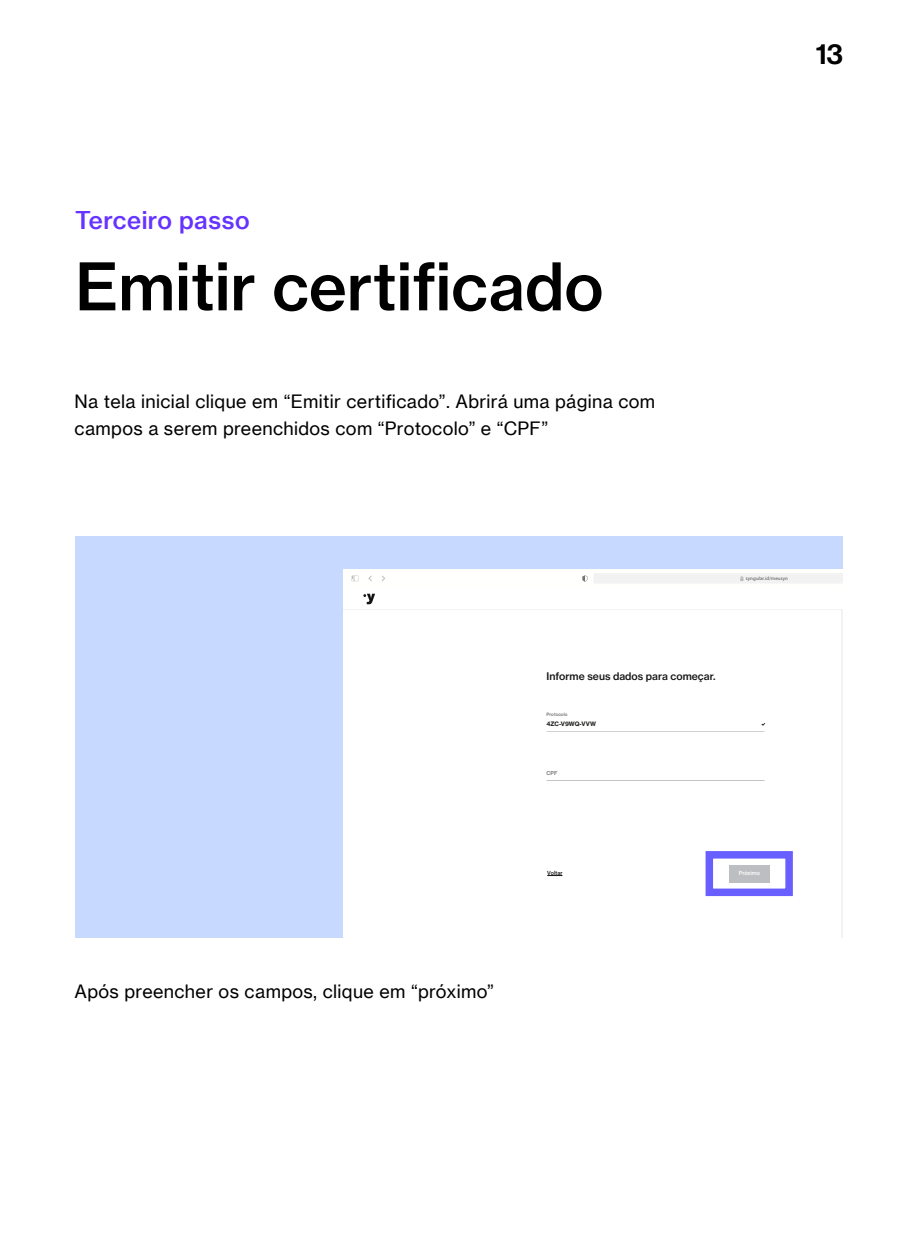
<style>
.page{position:relative;width:918px;height:1248px;background:#fff}
.page>*{position:absolute;margin:0;border:0;box-sizing:border-box;transform-origin:0 0}
.t1{font:64.5px "N Haas Grotesk TX Pro 65 Md";color:#000}
.t2{font:28.5px "N Haas Grotesk DS Pro 65 Md";color:#000}
.t3{font:24px "N Haas Grotesk TX Pro 65 Md";letter-spacing:.02em;color:#63f}
.t4{font:18px/27px "N Haas Grotesk TX Pro 55 Rg";letter-spacing:.02em;color:#000}
.t5{font:10.35px "N Haas Grotesk TX Pro 65 Md";color:#141414}
.t6{font:6px "N Haas Grotesk TX Pro 75 Bd";color:#1d1d1b}
.t7{font:500 5.7px "Roboto";color:#fff}
.t8{font:500 5.7px "Roboto";color:#141414}
.t9{font:5.25px "N Haas Grotesk TX Pro 65 Md";color:#717171}
.t10{font:4.95px "Myriad Pro";letter-spacing:.02em;color:#4b4c4c}
.t11{font:4.5px "N Haas Grotesk TX Pro 65 Md";color:#717171}
</style>
<div class="page">
<div style="left:75px;top:536px;width:768px;height:402px;background:#c7d9ff"></div>
<div style="left:344px;top:588px;width:498px;height:350px;background:#fff"></div>
<hr style="left:842px;top:588px;width:1px;height:350px;background:#f3f2f2">
<hr style="left:547px;top:731px;width:218px;height:1px;background:#808080">
<hr style="left:547px;top:780px;width:218px;height:1px;background:#808080">
<div style="left:832px;top:588px;width:11px;height:21px;background:#fff"></div>
<hr style="left:344px;top:609px;width:499px;height:1px;background:#f3f2f2">
<svg style="left:363px;top:594px;width:12px;height:10px"></svg>
<div style="left:344px;top:569px;width:499px;height:19px;background:#fffffe"></div>
<svg style="left:351px;top:576px;width:8px;height:5px"></svg>
<svg style="left:382px;top:575px;width:3px;height:6px"></svg>
<svg style="left:582px;top:575px;width:5px;height:7px"></svg>
<div style="left:594px;top:573px;width:249px;height:10px;background:#f3f2f2"></div>
<div style="left:729px;top:865px;width:41px;height:18px;background:#bdbec1"></div>
<svg style="left:547px;top:875px;width:15px;height:1px"></svg>
<div style="left:706px;top:851px;width:87px;height:45px;border:8px solid #695eff"></div>
<h2 class="t2" style="left:816px;top:37px;width:29px">13</h2>
<h3 class="t3" style="left:75px;top:205px;width:176px">Terceiro passo</h3>
<h1 class="t1" style="left:75px;top:247px;width:530px">Emitir certificado</h1>
<p class="t4" style="left:75px;top:388px;width:582px">Na tela inicial clique em “Emitir certificado”. Abrirá uma página com campos a serem preenchidos com “Protocolo” e “CPF”</p>
<p class="t10" style="left:746px;top:575px;width:44px">syngular.id/meusyn</p>
<p class="t5" style="left:547px;top:670px;width:170px">Informe seus dados para começar.</p>
<p class="t11" style="left:547px;top:712px;width:22px">Protocolo</p>
<p class="t6" style="left:547px;top:720px;width:51px">4ZC-V9WQ-VVW</p>
<p class="t9" style="left:547px;top:770px;width:12px">CPF</p>
<p class="t4" style="left:75px;top:978px;width:421px">Após preencher os campos, clique em “próximo”</p>
<p class="t8" style="left:547px;top:869px;width:17px">Voltar</p>
<p class="t7" style="left:739px;top:869px;width:23px">Próximo</p>
</div>
